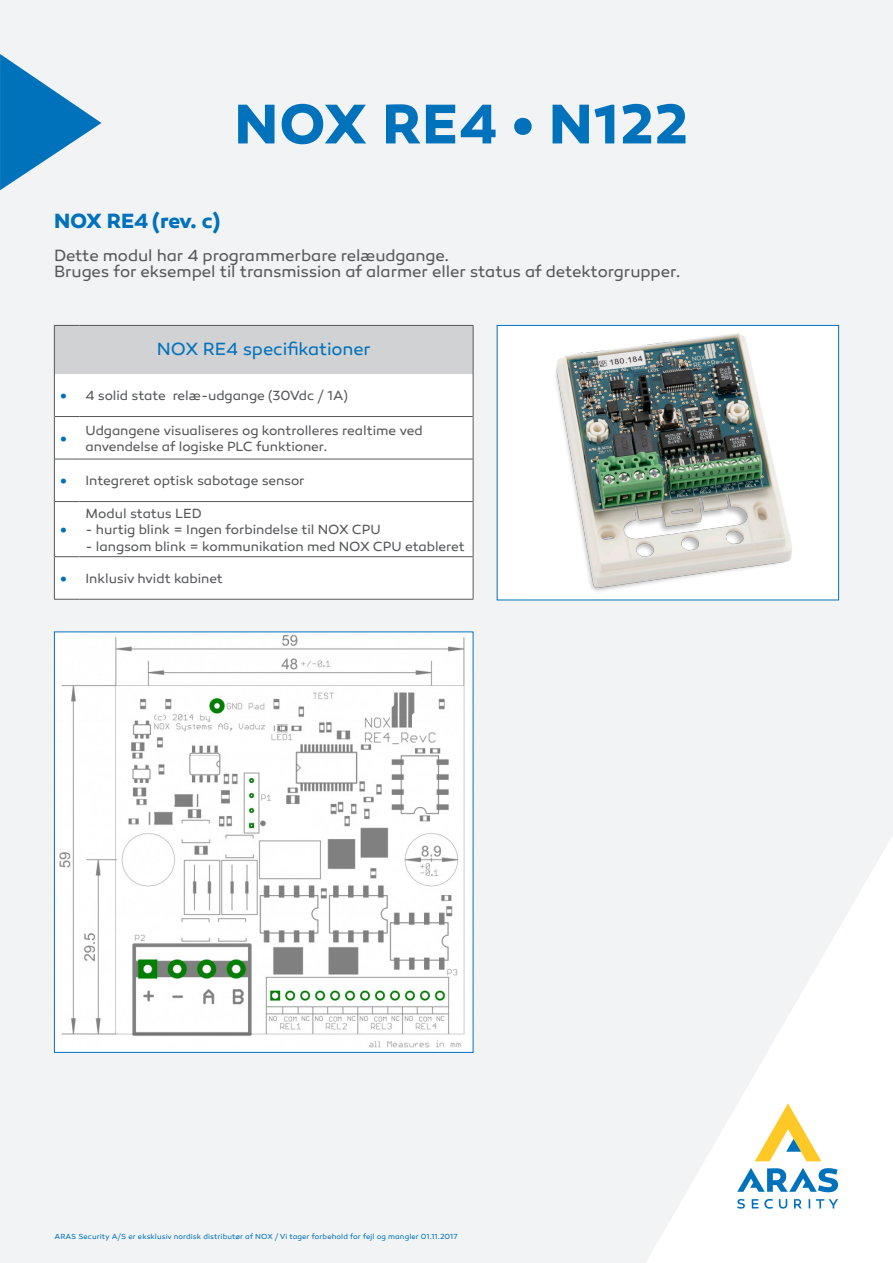
<style>
.page{position:relative;width:893px;height:1263px;background:#f2f3f4}
.page>*{position:absolute;margin:0;border:0;box-sizing:border-box;transform-origin:0 0}
.Titel_productgroep_i{font:700 57px "Canaro";letter-spacing:.02em;color:#0072bc}
.Titel_specs{font:700 21px "Canaro";letter-spacing:-.015em;color:#0072bc}
.Bodytekst{font:18px "Canaro";letter-spacing:-.005em;color:#0072bc}
.Bodytekst-2{font:16.5px/15.9px "Canaro";letter-spacing:-.005em;color:#57585a}
.t1{font:700 16.5px "Canaro";color:#0072bc}
.Bodytekst-3{font:13.5px/16.5px "Canaro";letter-spacing:-.005em;color:#57585a}
.Titel_productgroep_i-2{font:7.5px "Canaro";letter-spacing:.015em;color:#0072bc}
</style>
<div class="page">
<svg style="left:646px;top:835px;width:247px;height:428px;fill:#f2f3f4"></svg>
<svg style="left:752px;top:1199px;width:6px;height:9px"></svg>
<svg style="left:737px;top:1199px;width:8px;height:10px"></svg>
<svg style="left:779px;top:1199px;width:8px;height:10px"></svg>
<svg style="left:764px;top:1199px;width:9px;height:10px"></svg>
<svg style="left:816px;top:1199px;width:22px;height:9px"></svg>
<svg style="left:794px;top:1199px;width:8px;height:9px"></svg>
<svg style="left:737px;top:1168px;width:101px;height:24px"></svg>
<svg style="left:755px;top:1103px;width:66px;height:58px"></svg>
<svg style="left:0;top:54px;width:101px;height:136px"></svg>
<div style="left:54px;top:325px;width:419px;height:49px;background:#d1d2d4"></div>
<svg style="left:55px;top:374px;width:418px;height:225px"></svg>
<hr style="left:54px;top:326px;width:1px;height:48px;background:#57585a">
<hr style="left:473px;top:326px;width:1px;height:48px;background:#57585a">
<hr style="left:473px;top:374px;width:1px;height:42px;background:#57585a">
<hr style="left:473px;top:416px;width:1px;height:43px;background:#57585a">
<hr style="left:473px;top:459px;width:1px;height:43px;background:#57585a">
<hr style="left:473px;top:502px;width:1px;height:55px;background:#57585a">
<hr style="left:473px;top:557px;width:1px;height:42px;background:#57585a">
<hr style="left:80px;top:599px;width:393px;height:1px;background:#57585a">
<hr style="left:80px;top:416px;width:393px;height:1px;background:#57585a">
<hr style="left:80px;top:459px;width:393px;height:1px;background:#57585a">
<hr style="left:80px;top:501px;width:393px;height:1px;background:#57585a">
<hr style="left:80px;top:556px;width:393px;height:1px;background:#57585a">
<svg style="left:54px;top:325px;width:26px;height:1px"></svg>
<hr style="left:80px;top:325px;width:393px;height:1px;background:#57585a">
<hr style="left:54px;top:374px;width:1px;height:42px;background:#57585a">
<hr style="left:54px;top:416px;width:1px;height:43px;background:#57585a">
<hr style="left:54px;top:459px;width:1px;height:43px;background:#57585a">
<hr style="left:54px;top:502px;width:1px;height:55px;background:#57585a">
<hr style="left:54px;top:557px;width:1px;height:42px;background:#57585a">
<svg style="left:55px;top:416px;width:25px;height:1px"></svg>
<svg style="left:55px;top:459px;width:25px;height:1px"></svg>
<svg style="left:55px;top:501px;width:25px;height:1px"></svg>
<svg style="left:55px;top:556px;width:25px;height:1px"></svg>
<svg style="left:54px;top:599px;width:26px;height:1px"></svg>
<img style="left:56px;top:633px;width:415px;height:418px">
<img style="left:499px;top:327px;width:338px;height:271px">
<div style="left:497px;top:325px;width:342px;height:275px;border:1px solid #0072bc"></div>
<p class="Titel_productgroep_i" style="left:234px;top:88px;width:455px">NOX RE4 • N122</p>
<p class="Titel_specs" style="left:54px;top:208px;width:168px">NOX RE4 (rev. c)</p>
<p class="Bodytekst-2" style="left:54px;top:247px;width:628px">Dette modul har 4 programmerbare relæudgange.<br>Bruges for eksempel til transmission af alarmer eller status af detektorgrupper.</p>
<p class="Bodytekst" style="left:157px;top:339px;width:215px">NOX RE4 specifikationer</p>
<p class="t1" style="left:60px;top:385px;width:8px">•</p>
<p class="Bodytekst-3" style="left:86px;top:388px;width:264px">4 solid state relæ-udgange (30Vdc / 1A)</p>
<p class="t1" style="left:60px;top:428px;width:8px">•</p>
<p class="Bodytekst-3" style="left:86px;top:422px;width:339px">Udgangene visualiseres og kontrolleres realtime ved anvendelse af logiske PLC funktioner.</p>
<p class="t1" style="left:60px;top:471px;width:8px">•</p>
<p class="Bodytekst-3" style="left:86px;top:473px;width:221px">Integreret optisk sabotage sensor</p>
<p class="t1" style="left:60px;top:519px;width:8px">•</p>
<p class="Bodytekst-3" style="left:86px;top:505px;width:118px">Modul status LED</p>
<p class="Bodytekst-3" style="left:86px;top:521px;width:297px">- hurtig blink = Ingen forbindelse til NOX CPU</p>
<p class="Bodytekst-3" style="left:86px;top:538px;width:381px">- langsom blink = kommunikation med NOX CPU etableret</p>
<p class="t1" style="left:60px;top:568px;width:8px">•</p>
<p class="Bodytekst-3" style="left:86px;top:570px;width:139px">Inklusiv hvidt kabinet</p>
<p class="Titel_productgroep_i-2" style="left:54px;top:1232px;width:405px">ARAS Security A/S er eksklusiv nordisk distributør af NOX / Vi tager forbehold for fejl og mangler 01.11.2017</p>
</div>
